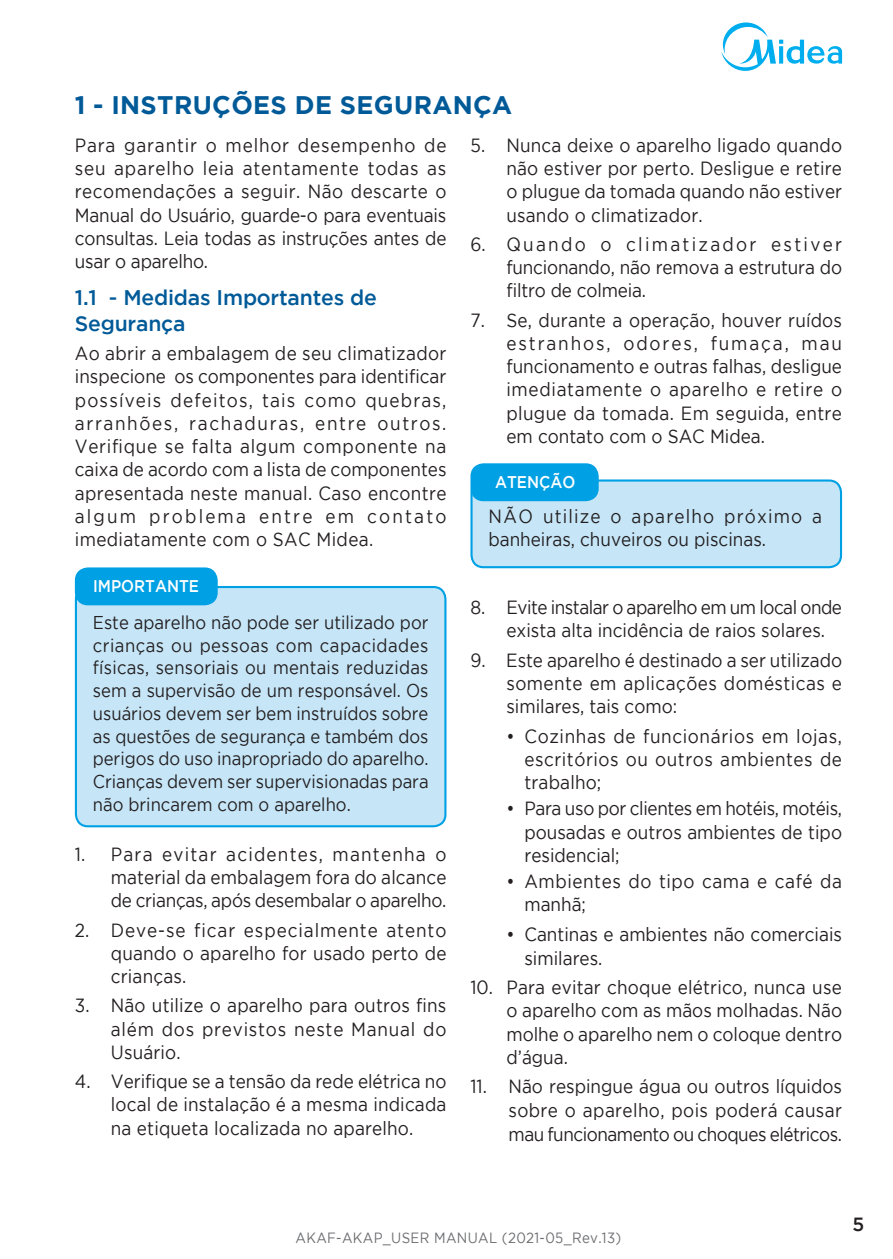
<style>
.page{position:relative;width:893px;height:1259px;background:#fff}
.page>*{position:absolute;margin:0;border:0;box-sizing:border-box;transform-origin:0 0}
.t1{font:700 25.5px "Gotham";letter-spacing:.015em;color:#015a98}
.t2{font:500 21px/25.5px "Gotham";letter-spacing:-.01em;color:#015a98}
.t3{font:18.9px/23.4px "Gotham";color:#231f20;text-align:justify;scale:.9 1}
.t4{font:18.9px/23.4px "Gotham";letter-spacing:.035em;color:#231f20;scale:.9 1}
.t5{font:500 18.9px "Gotham";color:#231f20}
.t6{font:18.6px/22.8px "Gotham";letter-spacing:-.005em;color:#231f20;text-align:justify;scale:.9 1}
.t7{font:500 16.8px "Gotham";color:#fff;scale:.9 1}
.t8{font:14.7px "Gotham";letter-spacing:.025em;color:#6c6d70;scale:.9 1}
</style>
<div class="page">
<svg style="left:721px;top:22px;width:121px;height:49px"></svg>
<div style="left:76px;top:587px;width:369px;height:239px;background:#c6e6f8;border-radius:12px"></div>
<div style="left:75px;top:586px;width:371px;height:241px;border:2px solid #00a1e4;border-radius:12px"></div>
<div style="left:76px;top:568px;width:141px;height:36px;background:#00a1e4;border-radius:12px"></div>
<div style="left:75px;top:567px;width:143px;height:38px;border:2px solid #00a1e4;border-radius:12px"></div>
<div style="left:471px;top:480px;width:370px;height:87px;background:#c6e6f8;border-radius:12px"></div>
<div style="left:470px;top:479px;width:372px;height:89px;border:2px solid #00a1e4;border-radius:12px"></div>
<div style="left:471px;top:464px;width:127px;height:36px;background:#00a1e4;border-radius:12px"></div>
<div style="left:470px;top:463px;width:129px;height:38px;border:2px solid #00a1e4;border-radius:12px"></div>
<h1 class="t1" style="left:75px;top:96px;width:439px">1 - INSTRUÇÕES DE SEGURANÇA</h1>
<p class="t3" style="left:75px;top:135px;width:414px">Para garantir o melhor desempenho de seu aparelho leia atentamente todas as recomendações a seguir. Não descarte o Manual do Usuário, guarde-o para eventuais consultas. Leia todas as instruções antes de usar o aparelho.</p>
<p class="t2" style="left:75px;top:287px;width:304px">1.1 - Medidas Importantes de<br>Segurança</p>
<p class="t3" style="left:75px;top:343px;width:414px">Ao abrir a embalagem de seu climatizador inspecione os componentes para identificar possíveis defeitos, tais como quebras, arranhões, rachaduras, entre outros.<br>Verifique se falta algum componente na caixa de acordo com a lista de componentes apresentada neste manual. Caso encontre algum problema entre em contato imediatamente com o SAC Midea.</p>
<p class="t3" style="left:506px;top:135px;width:374px;text-indent:-36px">5. Nunca deixe o aparelho ligado quando não estiver por perto. Desligue e retire o plugue da tomada quando não estiver usando o climatizador.</p>
<p class="t3" style="left:506px;top:234px;width:374px;text-indent:-36px">6. Quando o climatizador estiver funcionando, não remova a estrutura do filtro de colmeia.</p>
<p class="t3" style="left:506px;top:309px;width:374px;text-indent:-36px">7. Se, durante a operação, houver ruídos estranhos, odores, fumaça, mau funcionamento e outras falhas, desligue imediatamente o aparelho e retire o plugue da tomada. Em seguida, entre em contato com o SAC Midea.</p>
<p class="t7" style="left:495px;top:476px;width:91px">ATENÇÃO</p>
<p class="t3" style="left:488px;top:506px;width:372px">NÃO utilize o aparelho próximo a banheiras, chuveiros ou piscinas.</p>
<p class="t7" style="left:93px;top:580px;width:119px">IMPORTANTE</p>
<p class="t6" style="left:93px;top:612px;width:375px">Este aparelho não pode ser utilizado por crianças ou pessoas com capacidades físicas, sensoriais ou mentais reduzidas sem a supervisão de um responsável. Os usuários devem ser bem instruídos sobre as questões de segurança e também dos perigos do uso inapropriado do aparelho.<br>Crianças devem ser supervisionadas para não brincarem com o aparelho.</p>
<p class="t3" style="left:111px;top:843px;width:374px;text-indent:-36px">1. Para evitar acidentes, mantenha o material da embalagem fora do alcance de crianças, após desembalar o aparelho.</p>
<p class="t3" style="left:111px;top:919px;width:374px;text-indent:-36px">2. Deve-se ficar especialmente atento quando o aparelho for usado perto de crianças.</p>
<p class="t3" style="left:111px;top:995px;width:374px;text-indent:-36px">3. Não utilize o aparelho para outros fins além dos previstos neste Manual do Usuário.</p>
<p class="t3" style="left:111px;top:1071px;width:374px;text-indent:-36px">4. Verifique se a tensão da rede elétrica no local de instalação é a mesma indicada na etiqueta localizada no aparelho.</p>
<p class="t3" style="left:506px;top:597px;width:374px;text-indent:-36px">8. Evite instalar o aparelho em um local onde exista alta incidência de raios solares.</p>
<p class="t3" style="left:506px;top:649px;width:375px;text-indent:-36px">9. Este aparelho é destinado a ser utilizado somente em aplicações domésticas e similares, tais como:</p>
<p class="t3" style="left:524px;top:725px;width:354px;text-indent:-18px">• Cozinhas de funcionários em lojas, escritórios ou outros ambientes de trabalho;</p>
<p class="t3" style="left:524px;top:798px;width:354px;text-indent:-18px">• Para uso por clientes em hotéis, motéis, pousadas e outros ambientes de tipo residencial;</p>
<p class="t4" style="left:524px;top:871px;width:354px;text-indent:-18px">• Ambientes do tipo cama e café da manhã;</p>
<p class="t3" style="left:524px;top:923px;width:354px;line-height:24.3px;text-indent:-18px">• Cantinas e ambientes não comerciais similares.</p>
<p class="t3" style="left:506px;top:977px;width:374px;text-indent:-36px">10. Para evitar choque elétrico, nunca use o aparelho com as mãos molhadas. Não molhe o aparelho nem o coloque dentro d’água.</p>
<p class="t3" style="left:508px;top:1076px;width:372px;text-indent:-38px">11. Não respingue água ou outros líquidos sobre o aparelho, pois poderá causar mau funcionamento ou choques elétricos.</p>
<p class="t8" style="left:296px;top:1232px;width:363px">AKAF-AKAP_USER MANUAL (2021-05_Rev.13)</p>
<p class="t5" style="left:852px;top:1217px;width:13px">5</p>
</div>
